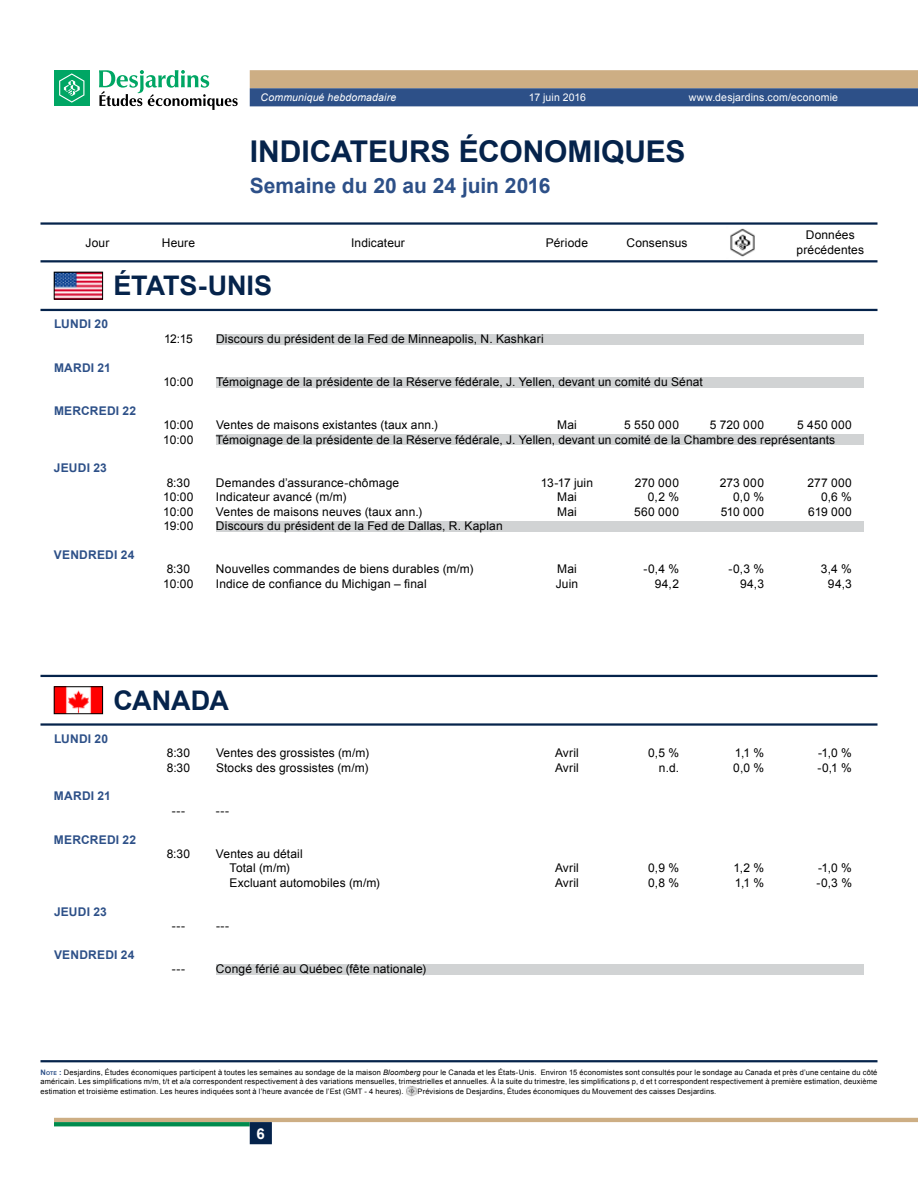
<style>
.page{position:relative;width:918px;height:1188px;background:#fff}
.page>*{position:absolute;margin:0;border:0;box-sizing:border-box;transform-origin:0 0}
.t1{font:700 30px "Arial";letter-spacing:-.005em;color:#05234b}
.t2{font:700 27px "Arial";color:#05234b}
.t3{font:700 21px "Arial";letter-spacing:-.005em;color:#2d5088}
.t4{font:700 15px "Arial";color:#fff}
.t5{font:12px/14.4px "Arial";letter-spacing:.01em;color:#000;text-align:center}
.t6{font:700 12px "Arial";letter-spacing:.02em;color:#2d5088}
.t7{font:10.5px "Arial";letter-spacing:.015em;color:#fff}
.t8{font:italic 10.5px "Arial";letter-spacing:.015em;color:#fff}
.t9{font:7.5px/9px "Arial";letter-spacing:.02em;color:#000;text-align:justify}
.s1{font-weight:700;color:#2d5088}
.s2{font-weight:700;font-size:5.25px;color:#2d5088}
.s3{font-style:italic}
</style>
<div class="page">
<svg style="left:250px;top:70px;width:668px;height:36px;background:#7e8087"></svg>
<hr style="left:54px;top:1118px;width:864px;height:4px;background:#cdae84">
<svg style="left:54px;top:1122px;width:196px;height:4px"></svg>
<div style="left:250px;top:1122px;width:22px;height:22px;background:#05234b;border:2px solid #05234b"></div>
<div style="left:54px;top:70px;width:36px;height:36px;background:#00a664"></div>
<svg style="left:59px;top:73px;width:25px;height:30px"></svg>
<svg style="left:99px;top:70px;width:139px;height:40px"></svg>
<div style="left:216px;top:521px;width:648px;height:11px;background:#d1d3d4"></div>
<div style="left:216px;top:965px;width:648px;height:10px;background:#d1d3d4"></div>
<div style="left:216px;top:377px;width:648px;height:11px;background:#d1d3d4"></div>
<img style="left:730px;top:228px;width:25px;height:29px">
<hr style="left:40px;top:222px;width:838px;height:3px;background:#05234b">
<hr style="left:40px;top:260px;width:838px;height:2px;background:#05234b">
<hr style="left:40px;top:309px;width:838px;height:2px;background:#05234b">
<img style="left:56px;top:274px;width:45px;height:23px">
<div style="left:54px;top:272px;width:49px;height:27px;border:1px solid #000"></div>
<hr style="left:40px;top:675px;width:838px;height:2px;background:#05234b">
<hr style="left:40px;top:723px;width:838px;height:3px;background:#05234b">
<img style="left:56px;top:689px;width:45px;height:23px">
<div style="left:54px;top:687px;width:49px;height:27px;border:1px solid #000"></div>
<hr style="left:40px;top:1060px;width:838px;height:2px;background:#05234b">
<svg style="left:406px;top:1086px;width:11px;height:11px"></svg>
<div style="left:216px;top:334px;width:648px;height:11px;background:#d1d3d4"></div>
<div style="left:216px;top:434px;width:648px;height:11px;background:#d1d3d4"></div>
<p class="t8" style="left:261px;top:91px;width:137px">Communiqué hebdomadaire</p>
<p class="t7" style="left:529px;top:91px;width:59px">17 juin 2016</p>
<p class="t7" style="left:689px;top:91px;width:151px">www.desjardins.com/economie</p>
<h1 class="t1" style="left:250px;top:132px;width:437px">INDICATEURS ÉCONOM IQUES</h1>
<h3 class="t3" style="left:250px;top:171px;width:302px">SEMAINE DU 20 AU 24 JUIN 2016</h3>
<p class="t5" style="left:86px;top:236px;width:25px">Jour</p>
<p class="t5" style="left:162px;top:236px;width:35px">Heure</p>
<p class="t5" style="left:351px;top:236px;width:55px">Indicateur</p>
<p class="t5" style="left:546px;top:236px;width:44px">Période</p>
<p class="t5" style="left:626px;top:236px;width:63px">Consensus</p>
<h2 class="t2" style="left:113px;top:268px;width:160px">ÉTATS-UNIS</h2>
<p class="t6" style="left:54px;top:316px;width:56px">LUNDI 20</p>
<p class="t6" style="left:54px;top:359px;width:58px">MARDI 21</p>
<p class="t6" style="left:54px;top:403px;width:84px">MERCREDI 22</p>
<p class="t5" style="left:164px;top:332px;width:30px">12:15</p>
<p class="t5" style="left:216px;top:332px;width:329px">Discours du président de la Fed de Minneapolis, N. Kashkari</p>
<p class="t5" style="left:163px;top:375px;width:32px">10:00</p>
<p class="t5" style="left:216px;top:375px;width:488px">Témoignage de la présidente de la Réserve fédérale, J. Yellen, devant un comité du Sénat</p>
<p class="t5" style="left:797px;top:228px;width:69px">Données précédentes</p>
<p class="t6" style="left:54px;top:460px;width:54px">JEUDI 23</p>
<p class="t6" style="left:54px;top:547px;width:82px">VENDREDI 24</p>
<p class="t5" style="left:163px;top:418px;width:32px">10:00</p>
<p class="t5" style="left:216px;top:418px;width:223px">Ventes de maisons existantes (taux ann.)</p>
<p class="t5" style="left:557px;top:418px;width:21px">Mai</p>
<p class="t5" style="left:624px;top:418px;width:56px">5 550 000</p>
<p class="t5" style="left:710px;top:418px;width:56px">5 720 000</p>
<p class="t5" style="left:797px;top:418px;width:56px">5 450 000</p>
<p class="t5" style="left:163px;top:432px;width:32px">10:00</p>
<p class="t5" style="left:216px;top:432px;width:621px">Témoignage de la présidente de la Réserve fédérale, J. Yellen, devant un comité de la Chambre des représentants</p>
<p class="t5" style="left:167px;top:476px;width:25px">8:30</p>
<p class="t5" style="left:216px;top:476px;width:185px">Demandes d’assurance-chômage</p>
<p class="t5" style="left:541px;top:476px;width:54px">13-17 juin</p>
<p class="t5" style="left:635px;top:476px;width:46px">270 000</p>
<p class="t5" style="left:720px;top:476px;width:46px">273 000</p>
<p class="t5" style="left:808px;top:476px;width:46px">277 000</p>
<p class="t5" style="left:163px;top:490px;width:32px">10:00</p>
<p class="t5" style="left:216px;top:490px;width:132px">Indicateur avancé (m/m)</p>
<p class="t5" style="left:557px;top:490px;width:21px">Mai</p>
<p class="t5" style="left:648px;top:490px;width:33px">0,2 %</p>
<p class="t5" style="left:733px;top:490px;width:32px">0,0 %</p>
<p class="t5" style="left:821px;top:490px;width:32px">0,6 %</p>
<p class="t5" style="left:163px;top:504px;width:32px">10:00</p>
<p class="t5" style="left:216px;top:504px;width:208px">Ventes de maisons neuves (taux ann.)</p>
<p class="t5" style="left:557px;top:504px;width:21px">Mai</p>
<p class="t5" style="left:634px;top:504px;width:46px">560 000</p>
<p class="t5" style="left:721px;top:504px;width:45px">510 000</p>
<p class="t5" style="left:808px;top:504px;width:45px">619 000</p>
<p class="t5" style="left:163px;top:519px;width:32px">19:00</p>
<p class="t5" style="left:216px;top:519px;width:288px">Discours du président de la Fed de Dallas, R. Kaplan</p>
<p class="t5" style="left:167px;top:562px;width:25px">8:30</p>
<p class="t5" style="left:216px;top:562px;width:259px">Nouvelles commandes de biens durables (m/m)</p>
<p class="t5" style="left:557px;top:562px;width:21px">Mai</p>
<p class="t5" style="left:643px;top:562px;width:37px">-0,4 %</p>
<p class="t5" style="left:728px;top:562px;width:37px">-0,3 %</p>
<p class="t5" style="left:821px;top:562px;width:32px">3,4 %</p>
<p class="t5" style="left:163px;top:576px;width:32px">10:00</p>
<p class="t5" style="left:216px;top:576px;width:212px">Indice de confiance du Michigan – final</p>
<p class="t5" style="left:556px;top:576px;width:24px">Juin</p>
<p class="t5" style="left:655px;top:576px;width:26px">94,2</p>
<p class="t5" style="left:740px;top:576px;width:25px">94,3</p>
<p class="t5" style="left:828px;top:576px;width:25px">94,3</p>
<h2 class="t2" style="left:113px;top:683px;width:117px">CANADA</h2>
<p class="t6" style="left:54px;top:731px;width:56px">LUNDI 20</p>
<p class="t6" style="left:54px;top:788px;width:58px">MARDI 21</p>
<p class="t6" style="left:54px;top:831px;width:84px">MERCREDI 22</p>
<p class="t6" style="left:54px;top:903px;width:54px">JEUDI 23</p>
<p class="t6" style="left:54px;top:947px;width:82px">VENDREDI 24</p>
<p class="t5" style="left:167px;top:746px;width:25px">8:30</p>
<p class="t5" style="left:216px;top:746px;width:155px">Ventes des grossistes (m/m)</p>
<p class="t5" style="left:555px;top:746px;width:25px">Avril</p>
<p class="t5" style="left:648px;top:746px;width:32px">0,5 %</p>
<p class="t5" style="left:735px;top:746px;width:31px">1,1 %</p>
<p class="t5" style="left:818px;top:746px;width:35px">-1,0 %</p>
<p class="t5" style="left:167px;top:760px;width:25px">8:30</p>
<p class="t5" style="left:216px;top:760px;width:154px">Stocks des grossistes (m/m)</p>
<p class="t5" style="left:555px;top:760px;width:25px">Avril</p>
<p class="t5" style="left:659px;top:760px;width:22px">n.d.</p>
<p class="t5" style="left:733px;top:760px;width:32px">0,0 %</p>
<p class="t5" style="left:818px;top:760px;width:36px">-0,1 %</p>
<p class="t5" style="left:172px;top:804px;width:15px">---</p>
<p class="t5" style="left:216px;top:804px;width:15px">---</p>
<p class="t5" style="left:167px;top:847px;width:25px">8:30</p>
<p class="t5" style="left:216px;top:847px;width:88px">Ventes au détail<br>Total (m/m)</p>
<p class="t5" style="left:555px;top:861px;width:25px">Avril</p>
<p class="t5" style="left:648px;top:861px;width:32px">0,9 %</p>
<p class="t5" style="left:733px;top:861px;width:32px">1,2 %</p>
<p class="t5" style="left:818px;top:861px;width:35px">-1,0 %</p>
<p class="t5" style="left:230px;top:876px;width:152px">Excluant automobiles (m/m)</p>
<p class="t5" style="left:555px;top:876px;width:25px">Avril</p>
<p class="t5" style="left:648px;top:876px;width:32px">0,8 %</p>
<p class="t5" style="left:735px;top:876px;width:31px">1,1 %</p>
<p class="t5" style="left:816px;top:876px;width:37px">-0,3 %</p>
<p class="t5" style="left:172px;top:919px;width:15px">---</p>
<p class="t5" style="left:216px;top:919px;width:15px">---</p>
<p class="t5" style="left:172px;top:962px;width:15px">---</p>
<p class="t5" style="left:216px;top:962px;width:212px">Congé férié au Québec (fête nationale)</p>
<p class="t9" style="left:40px;top:1068px;width:838px"><span class="s1">N</span><span class="s2">ote</span> <span class="s1">:</span> Desjardins, Études économiques participent à toutes les semaines au sondage de la maison <span class="s3">Bloomberg</span> pour le Canada et les États-Unis. Environ 15 économistes sont consultés pour le sondage au Canada et près d’une centaine du côté américain. Les simplifications m/m, t/t et a/a correspondent respectivement à des variations mensuelles, trimestrielles et annuelles. À la suite du trimestre, les simplifications p, d et t correspondent respectivement à première estimation, deuxième estimation et troisième estimation. Les heures indiquées sont à l’heure avancée de l’Est (GMT - 4 heures).</p>
<p class="t9" style="left:418px;top:1086px;width:300px">Prévisions de Desjardins, Études économiques du Mouvement des caisses Desjardins.</p>
<p class="t4" style="left:257px;top:1123px;width:10px">6</p>
</div>
